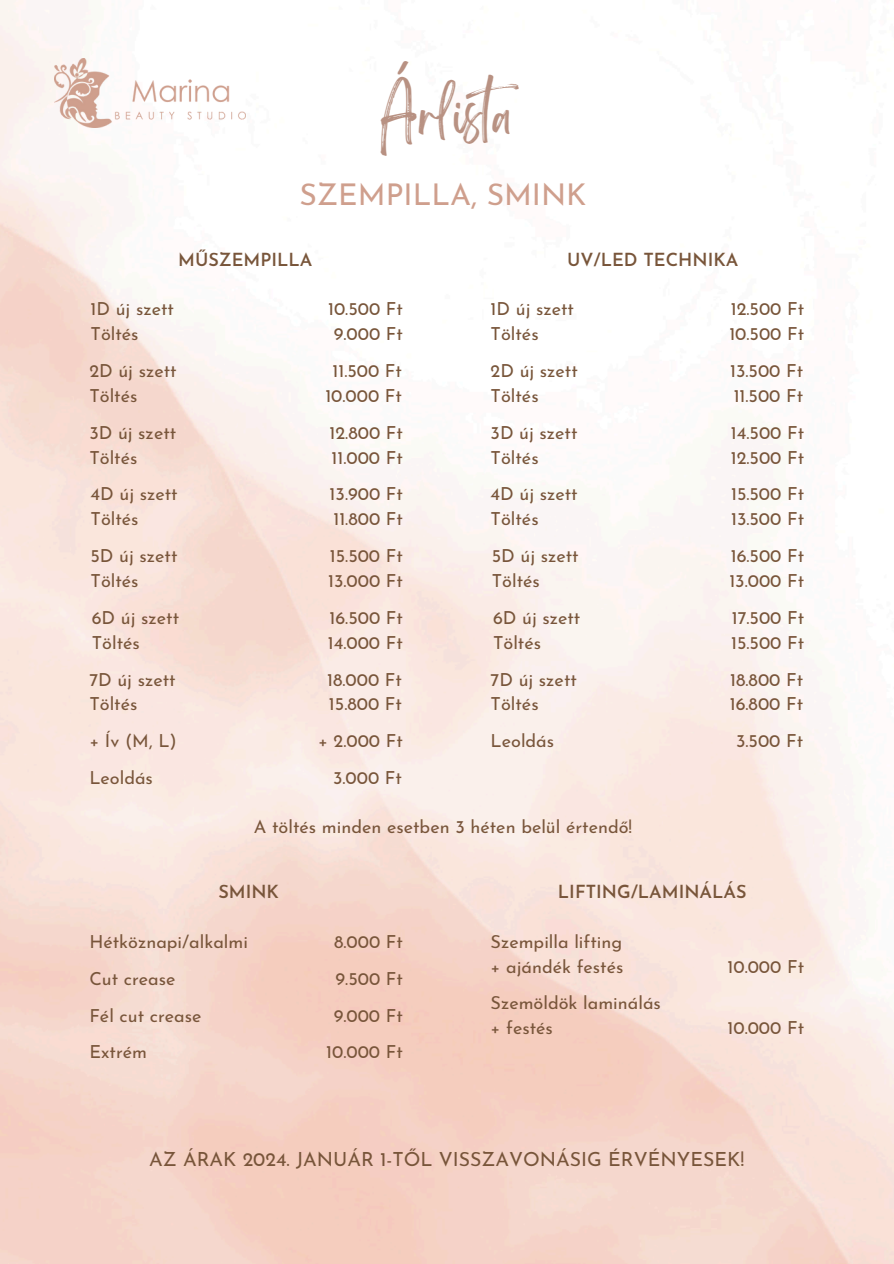
<style>
.page{position:relative;width:894px;height:1264px;background:#fff}
.page>*{position:absolute;margin:0;border:0;box-sizing:border-box;transform-origin:0 0}
.t1{font:45px "Brightwall";color:#b89182}
.t2{font:30px "Josefin Sans";color:#cf9f8d}
.t3{font:19.5px "Josefin Sans";color:#78553a}
.t4{font:18px "Josefin Sans";color:#78553a}
.t5{font:600 18px "Josefin Sans";color:#78553a}
</style>
<div class="page">
<img style="left:55px;top:59px;width:190px;height:68px">
<h3 class="t1" style="left:381px;top:100px;width:155px">Árlista</h3>
<h2 class="t2" style="left:299px;top:182px;width:289px">SZEMPILLA, SMINK</h2>
<p class="t5" style="left:178px;top:253px;width:136px">MŰSZEMPILLA</p>
<h3 class="t5" style="left:567px;top:253px;width:173px">UV/LED TECHNIKA</h3>
<p class="t4" style="left:328px;top:302px;width:76px">10.500 Ft</p>
<p class="t4" style="left:334px;top:327px;width:71px">9.000 Ft</p>
<p class="t4" style="left:332px;top:363px;width:71px">11.500 Ft</p>
<p class="t4" style="left:325px;top:388px;width:78px">10.000 Ft</p>
<p class="t4" style="left:329px;top:425px;width:75px">12.800 Ft</p>
<p class="t4" style="left:331px;top:450px;width:73px">11.000 Ft</p>
<p class="t4" style="left:329px;top:487px;width:75px">13.900 Ft</p>
<p class="t4" style="left:333px;top:511px;width:71px">11.800 Ft</p>
<p class="t4" style="left:330px;top:548px;width:75px">15.500 Ft</p>
<p class="t4" style="left:328px;top:573px;width:76px">13.000 Ft</p>
<p class="t4" style="left:329px;top:610px;width:75px">16.500 Ft</p>
<p class="t4" style="left:328px;top:635px;width:77px">14.000 Ft</p>
<p class="t4" style="left:327px;top:672px;width:76px">18.000 Ft</p>
<p class="t4" style="left:329px;top:696px;width:75px">15.800 Ft</p>
<p class="t4" style="left:318px;top:733px;width:86px">+ 2.000 Ft</p>
<p class="t4" style="left:90px;top:302px;width:85px">1D új szett</p>
<p class="t4" style="left:90px;top:327px;width:50px">Töltés</p>
<p class="t4" style="left:89px;top:363px;width:89px">2D új szett</p>
<p class="t4" style="left:89px;top:388px;width:50px">Töltés</p>
<p class="t4" style="left:89px;top:425px;width:88px">3D új szett</p>
<p class="t4" style="left:89px;top:450px;width:50px">Töltés</p>
<p class="t4" style="left:90px;top:487px;width:89px">4D új szett</p>
<p class="t4" style="left:90px;top:511px;width:50px">Töltés</p>
<p class="t4" style="left:90px;top:548px;width:88px">5D új szett</p>
<p class="t4" style="left:90px;top:573px;width:50px">Töltés</p>
<p class="t4" style="left:92px;top:610px;width:89px">6D új szett</p>
<p class="t4" style="left:92px;top:635px;width:50px">Töltés</p>
<p class="t4" style="left:89px;top:672px;width:88px">7D új szett</p>
<p class="t4" style="left:89px;top:696px;width:50px">Töltés</p>
<p class="t4" style="left:89px;top:733px;width:89px">+ Ív (M, L)</p>
<p class="t4" style="left:89px;top:770px;width:65px">Leoldás</p>
<p class="t4" style="left:333px;top:770px;width:70px">3.000 Ft</p>
<p class="t4" style="left:254px;top:820px;width:380px">A töltés minden esetben 3 héten belül értendő!</p>
<p class="t4" style="left:490px;top:302px;width:85px">1D új szett</p>
<p class="t4" style="left:490px;top:327px;width:50px">Töltés</p>
<p class="t4" style="left:490px;top:363px;width:89px">2D új szett</p>
<p class="t4" style="left:490px;top:388px;width:50px">Töltés</p>
<p class="t4" style="left:490px;top:425px;width:88px">3D új szett</p>
<p class="t4" style="left:490px;top:450px;width:50px">Töltés</p>
<p class="t4" style="left:490px;top:487px;width:89px">4D új szett</p>
<p class="t4" style="left:490px;top:511px;width:50px">Töltés</p>
<p class="t4" style="left:491px;top:548px;width:88px">5D új szett</p>
<p class="t4" style="left:491px;top:573px;width:50px">Töltés</p>
<p class="t4" style="left:493px;top:610px;width:89px">6D új szett</p>
<p class="t4" style="left:493px;top:635px;width:50px">Töltés</p>
<p class="t4" style="left:490px;top:672px;width:88px">7D új szett</p>
<p class="t4" style="left:490px;top:696px;width:50px">Töltés</p>
<p class="t4" style="left:490px;top:733px;width:65px">Leoldás</p>
<h3 class="t4" style="left:736px;top:733px;width:69px">3.500 Ft</h3>
<p class="t4" style="left:730px;top:302px;width:75px">12.500 Ft</p>
<p class="t4" style="left:729px;top:327px;width:76px">10.500 Ft</p>
<p class="t4" style="left:730px;top:363px;width:75px">13.500 Ft</p>
<p class="t4" style="left:733px;top:388px;width:71px">11.500 Ft</p>
<p class="t4" style="left:730px;top:425px;width:75px">14.500 Ft</p>
<p class="t4" style="left:730px;top:450px;width:75px">12.500 Ft</p>
<p class="t4" style="left:731px;top:487px;width:75px">15.500 Ft</p>
<p class="t4" style="left:731px;top:511px;width:75px">13.500 Ft</p>
<p class="t4" style="left:730px;top:548px;width:75px">16.500 Ft</p>
<p class="t4" style="left:729px;top:573px;width:76px">13.000 Ft</p>
<p class="t4" style="left:731px;top:610px;width:74px">17.500 Ft</p>
<p class="t4" style="left:731px;top:635px;width:75px">15.500 Ft</p>
<p class="t4" style="left:730px;top:672px;width:75px">18.800 Ft</p>
<p class="t4" style="left:729px;top:696px;width:75px">16.800 Ft</p>
<p class="t5" style="left:218px;top:885px;width:62px">SMINK</p>
<p class="t5" style="left:558px;top:885px;width:190px">LIFTING/LAMINÁLÁS</p>
<p class="t4" style="left:89px;top:934px;width:160px">Hétköznapi/alkalmi</p>
<p class="t4" style="left:89px;top:971px;width:88px">Cut crease</p>
<p class="t4" style="left:89px;top:1008px;width:114px">Fél cut crease</p>
<p class="t4" style="left:89px;top:1044px;width:59px">Extrém</p>
<p class="t4" style="left:490px;top:934px;width:133px">Szempilla lifting</p>
<p class="t4" style="left:490px;top:959px;width:134px">+ ajándék festés</p>
<p class="t4" style="left:490px;top:995px;width:172px">Szemöldök laminálás</p>
<p class="t4" style="left:490px;top:1020px;width:64px">+ festés</p>
<p class="t4" style="left:334px;top:934px;width:70px">8.000 Ft</p>
<p class="t4" style="left:335px;top:971px;width:69px">9.500 Ft</p>
<h3 class="t4" style="left:333px;top:1008px;width:71px">9.000 Ft</h3>
<p class="t4" style="left:326px;top:1044px;width:78px">10.000 Ft</p>
<p class="t4" style="left:727px;top:959px;width:78px">10.000 Ft</p>
<h4 class="t4" style="left:727px;top:1020px;width:78px">10.000 Ft</h4>
<p class="t3" style="left:149px;top:1151px;width:596px">AZ ÁRAK 2024. JANUÁR 1-TŐL VISSZAVONÁSIG É RVÉ NYESEK!</p>
</div>
